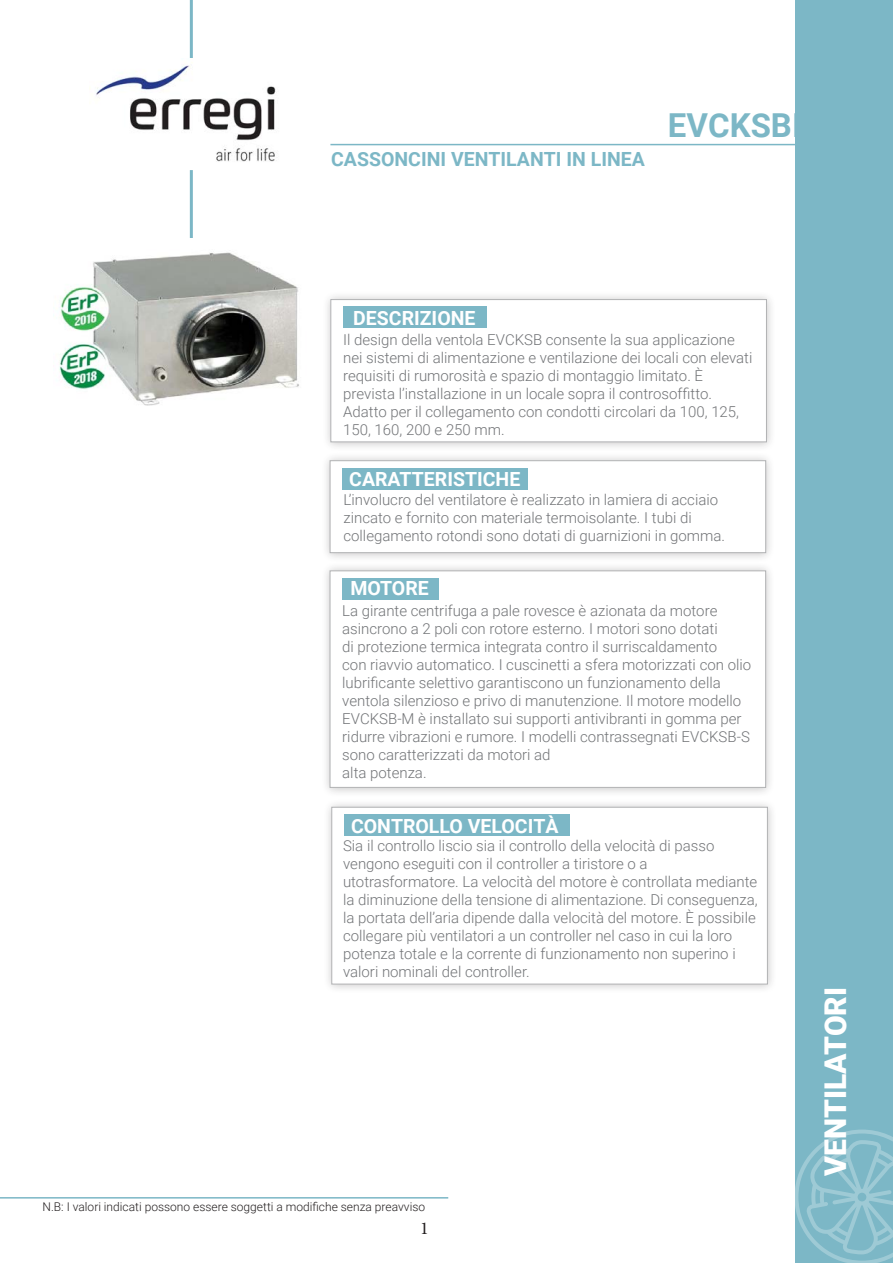
<style>
.page{position:relative;width:893px;height:1263px;background:#fff}
.page>*{position:absolute;margin:0;border:0;box-sizing:border-box;transform-origin:0 0}
.t1{font:700 33px "Roboto";color:#7cb7c6}
.t2{font:900 30px "Roboto";color:#fff}
.t3{font:700 19.5px "Roboto";color:#fff}
.t4{font:700 19.5px "Roboto";color:#7cb7c6}
.t5{font:18px "Minion Pro";color:#231f20}
.t6{font:300 15px/18px "Roboto";color:#727477}
.t7{font:300 12px "Roboto";color:#231f20}
</style>
<div class="page">
<div style="left:322px;top:291px;width:454px;height:161px;background:#231f20;opacity:.46"></div>
<div style="left:330px;top:299px;width:437px;height:143px;background:#fff"></div>
<div style="left:795px;top:0;width:98px;height:1263px;background:#7cb7c6"></div>
<hr style="left:330px;top:144px;width:483px;height:1px;background:#7cb7c6">
<hr style="left:190px;top:0;width:3px;height:58px;background:#7cb7c6">
<hr style="left:190px;top:170px;width:3px;height:70px;background:#7cb7c6">
<div style="left:343px;top:307px;width:144px;height:21px;background:#7cb7c6"></div>
<img style="left:89px;top:65px;width:187px;height:97px">
<img style="left:59px;top:238px;width:240px;height:168px">
<hr style="left:0;top:1197px;width:448px;height:1px;background:#7cb7c6">
<svg style="left:795px;top:1129px;width:98px;height:134px"></svg>
<div style="left:321px;top:452px;width:455px;height:111px;background:#231f20;opacity:.46"></div>
<div style="left:330px;top:460px;width:436px;height:93px;background:#fff"></div>
<div style="left:342px;top:468px;width:186px;height:21px;background:#7cb7c6"></div>
<div style="left:321px;top:562px;width:455px;height:235px;background:#231f20;opacity:.46"></div>
<div style="left:330px;top:570px;width:436px;height:218px;background:#fff"></div>
<div style="left:342px;top:578px;width:96px;height:21px;background:#7cb7c6"></div>
<div style="left:323px;top:798px;width:454px;height:196px;background:#231f20;opacity:.46"></div>
<div style="left:331px;top:807px;width:437px;height:177px;background:#fff"></div>
<div style="left:344px;top:814px;width:226px;height:22px;background:#7cb7c6"></div>
<p class="t4" style="left:331px;top:145px;width:315px">CASSONCINI VENTILANTI IN LINEA</p>
<p class="t1" style="left:668px;top:102px;width:153px">EVCKSBIL</p>
<p class="t3" style="left:353px;top:305px;width:124px">DESCRIZIONE</p>
<p class="t6" style="left:343px;top:330px;width:411px">Il design della ventola EVCKSB consente la sua applicazione nei sistemi di alimentazione e ventilazione dei locali con elevati</p>
<p class="t6" style="left:343px;top:366px;width:361px">requisiti di rumorosità e spazio di montaggio limitato. È</p>
<p class="t6" style="left:343px;top:384px;width:370px">prevista l’installazione in un locale sopra il controsoffitto.</p>
<p class="t6" style="left:343px;top:402px;width:397px">Adatto per il collegamento con condotti circolari da 100, 125,<br>150, 160, 200 e 250 mm.</p>
<p class="t3" style="left:349px;top:465px;width:172px">CARATTERISTICHE</p>
<p class="t6" style="left:343px;top:490px;width:376px">L’involucro del ventilatore è realizzato in lamiera di acciaio</p>
<p class="t6" style="left:343px;top:508px;width:350px">zincato e fornito con materiale termoisolante. I tubi di</p>
<p class="t6" style="left:343px;top:526px;width:383px">collegamento rotondi sono dotati di guarnizioni in gomma.</p>
<p class="t3" style="left:350px;top:575px;width:80px">MOTORE</p>
<p class="t6" style="left:342px;top:601px;width:377px">La girante centrifuga a pale rovesce è azionata da motore</p>
<p class="t6" style="left:342px;top:619px;width:377px">asincrono a 2 poli con rotore esterno. I motori sono dotati</p>
<p class="t6" style="left:342px;top:637px;width:376px">di protezione termica integrata contro il surriscaldamento</p>
<p class="t6" style="left:342px;top:655px;width:410px">con riavvio automatico. I cuscinetti a sfera motorizzati con olio lubrificante selettivo garantiscono un funzionamento della</p>
<p class="t6" style="left:342px;top:691px;width:409px">ventola silenzioso e privo di manutenzione. Il motore modello EVCKSB-M è installato sui supporti antivibranti in gomma per ridurre vibrazioni e rumore. I modelli contrassegnati EVCKSB-S sono caratterizzati da motori ad</p>
<p class="t6" style="left:342px;top:763px;width:86px">alta potenza.</p>
<p class="t3" style="left:351px;top:812px;width:209px">CONTROLLO VELOCITÀ</p>
<p class="t6" style="left:343px;top:836px;width:373px">Sia il controllo liscio sia il controllo della velocità di passo</p>
<p class="t6" style="left:343px;top:854px;width:306px">vengono eseguiti con il controller a tiristore o a</p>
<p class="t6" style="left:343px;top:872px;width:416px">utotrasformatore. La velocità del motore è controllata mediante</p>
<p class="t6" style="left:343px;top:890px;width:416px">la diminuzione della tensione di alimentazione. Di conseguenza,</p>
<p class="t6" style="left:343px;top:908px;width:414px">la portata dell’aria dipende dalla velocità del motore. È possibile</p>
<p class="t6" style="left:343px;top:926px;width:391px">collegare più ventilatori a un controller nel caso in cui la loro</p>
<p class="t6" style="left:343px;top:944px;width:394px">potenza totale e la corrente di funzionamento non superino i</p>
<p class="t6" style="left:343px;top:962px;width:188px">valori nominali del controller.</p>
<p class="t7" style="left:43px;top:1198px;width:384px">N.B: I valori indicati possono essere soggetti a modifiche senza preavviso</p>
<p class="t5" style="left:420px;top:1216px;width:10px">1</p>
<p class="t2" style="left:814px;top:1176px;width:190px;rotate:-90deg">VENTILATORI</p>
</div>
